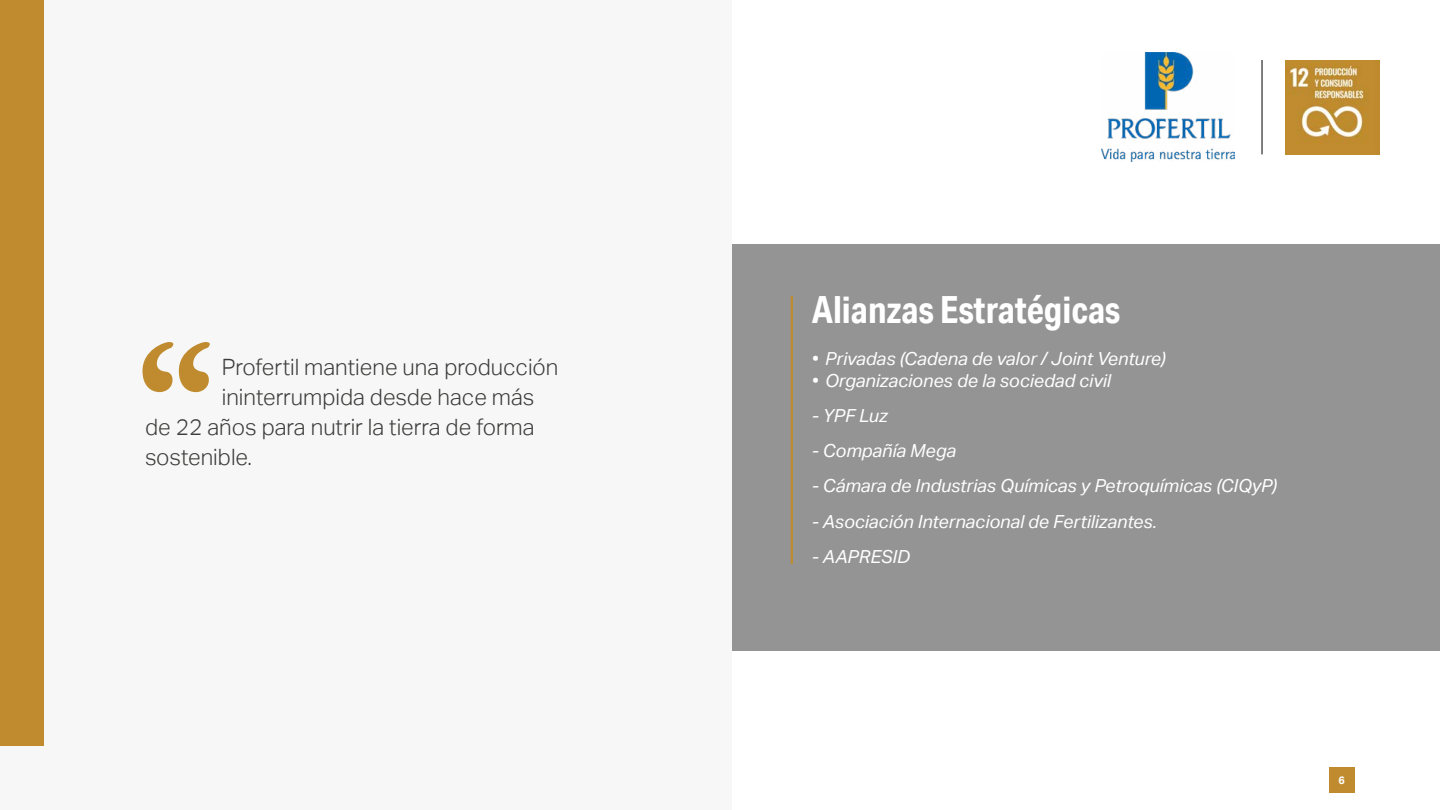
<style>
.page{position:relative;width:1440px;height:810px;background:#fff}
.page>*{position:absolute;margin:0;border:0;box-sizing:border-box;transform-origin:0 0}
.t1{font:700 37.5px "Aktiv Grotesk Cd";color:#fff}
.t2{font:300 22.5px "Aktiv Grotesk";color:#3c3c3b}
.t3{font:italic 18px "Aktiv Grotesk";color:#fff}
.t4{font:700 10.88px "Aktiv Grotesk";color:#fff}
</style>
<div class="page">
<div style="left:1329px;top:767px;width:25px;height:26px;background:#bf8b2e"></div>
<img style="left:1285px;top:60px;width:95px;height:95px">
<hr style="left:1262px;top:60px;width:1px;height:94px;background:#000">
<img style="left:1102px;top:53px;width:132px;height:108px">
<div style="left:0;top:0;width:732px;height:810px;background:#f7f7f7"></div>
<div style="left:0;top:0;width:44px;height:746px;background:#bf8b2e"></div>
<div style="left:732px;top:245px;width:708px;height:406px;background:#949494"></div>
<hr style="left:791px;top:296px;width:2px;height:268px;background:#bf8b2e">
<svg style="left:143px;top:342px;width:67px;height:50px"></svg>
<p class="t2" style="left:222px;top:354px;width:338px">Profertil mantiene una producción</p>
<p class="t2" style="left:222px;top:384px;width:314px">ininterrumpida desde hace más</p>
<p class="t2" style="left:145px;top:414px;width:391px">de 22 años para nutrir la tierra de forma</p>
<p class="t2" style="left:145px;top:444px;width:108px">sostenible.</p>
<h1 class="t1" style="left:812px;top:286px;width:310px">Alianzas Estratégicas</h1>
<p class="t3" style="left:812px;top:348px;width:355px">• Privadas (Cadena de valor / Joint Venture)</p>
<p class="t3" style="left:812px;top:370px;width:301px">• Organizaciones de la sociedad civil</p>
<p class="t3" style="left:812px;top:405px;width:77px">- YPF Luz</p>
<p class="t3" style="left:812px;top:440px;width:146px">- Compañía Mega</p>
<p class="t3" style="left:812px;top:476px;width:467px">- Cámara de Industrias Químicas y Petroquímicas (CIQyP)</p>
<p class="t3" style="left:812px;top:511px;width:347px">- Asociación Internacional de Fertilizantes.</p>
<p class="t3" style="left:812px;top:546px;width:100px">- AAPRESID</p>
<p class="t4" style="left:1338px;top:774px;width:8px">6</p>
</div>
